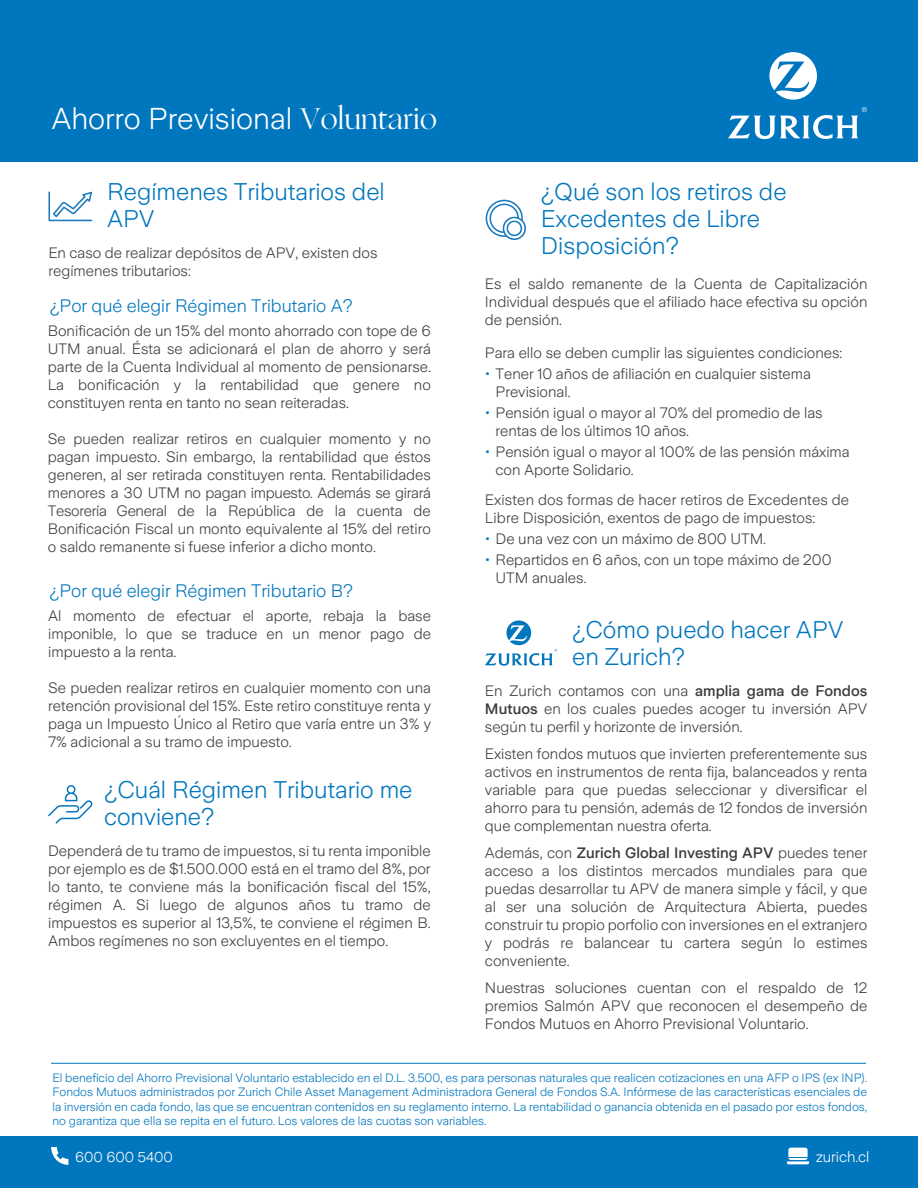
<style>
.page{position:relative;width:918px;height:1188px;background:#fff}
.page>*{position:absolute;margin:0;border:0;box-sizing:border-box;transform-origin:0 0}
.t1{font:300 30px "Zurich Sans";color:#fff}
.t2{font:300 24px/27px "Zurich Sans";color:#0076be}
.t3{font:300 18px "Zurich Sans";color:#0076be}
.t4{font:300 15px/18px "Zurich Sans";color:#3b3e40;text-align:justify}
.t5{font:300 15px "Zurich Sans";color:#fff}
.t6{font:300 14.25px "Zurich Sans";color:#fff}
.t7{font:300 12px/14.4px "Zurich Sans";color:#0076be;text-align:justify}
.s1{font-family:"Ogg";font-weight:400}
.s2{color:#0076be}
.s3{font-weight:500}
</style>
<div class="page">
<div style="left:0;top:0;width:918px;height:162px;background:#0076be"></div>
<hr style="left:51px;top:1063px;width:815px;height:1px;background:#0076be">
<svg style="left:485px;top:620px;width:72px;height:46px"></svg>
<svg style="left:48px;top:785px;width:45px;height:39px"></svg>
<svg style="left:486px;top:200px;width:40px;height:40px"></svg>
<svg style="left:48px;top:192px;width:44px;height:29px"></svg>
<div style="left:0;top:1137px;width:918px;height:51px;background:#0076be"></div>
<svg style="left:51px;top:1147px;width:17px;height:18px"></svg>
<div style="left:788px;top:1148px;width:20px;height:12px;background:#fff;border-radius:2px"></div>
<svg style="left:787px;top:1157px;width:22px;height:7px"></svg>
<svg style="left:769px;top:52px;width:48px;height:48px"></svg>
<svg style="left:728px;top:107px;width:139px;height:32px"></svg>
<h1 class="t1" style="left:51px;top:103px;width:387px">Ahorro Previsional <span class="s1">Voluntario</span></h1>
<h2 class="t2" style="left:107px;top:179px;width:279px">Regímenes Tributarios del<br>APV</h2>
<p class="t4" style="left:48px;top:244px;width:331px">En caso de realizar depósitos de APV, existen dos regímenes tributarios:</p>
<p class="t3" style="left:50px;top:296px;width:305px">¿Por qué elegir Régimen Tributario A?</p>
<p class="t4" style="left:48px;top:322px;width:385px">Bonificación de un 15% del monto ahorrado con tope de 6<br>UTM anual. Ésta se adicionará el plan de ahorro y será parte de la Cuenta Individual al momento de pensionarse.<br>La bonificación y la rentabilidad que genere no constituyen renta en tanto no sean reiteradas.</p>
<p class="t4" style="left:48px;top:430px;width:385px">Se pueden realizar retiros en cualquier momento y no pagan impuesto. Sin embargo, la rentabilidad que éstos generen, al ser retirada constituyen renta. Rentabilidades menores a 30 UTM no pagan impuesto. Además se girará Tesorería General de la República de la cuenta de Bonificación Fiscal un monto equivalente al 15% del retiro o saldo remanente si fuese inferior a dicho monto.</p>
<p class="t3" style="left:50px;top:581px;width:305px">¿Por qué elegir Régimen Tributario B?</p>
<p class="t4" style="left:48px;top:607px;width:384px">Al momento de efectuar el aporte, rebaja la base imponible, lo que se traduce en un menor pago de impuesto a la renta.</p>
<p class="t4" style="left:48px;top:679px;width:384px">Se pueden realizar retiros en cualquier momento con una retención provisional del 15%. Este retiro constituye renta y paga un Impuesto Único al Retiro que varía entre un 3% y 7% adicional a su tramo de impuesto.</p>
<h2 class="t2" style="left:104px;top:777px;width:310px">¿Cuál Régimen Tributario me conviene?</h2>
<p class="t4" style="left:48px;top:842px;width:384px">Dependerá de tu tramo de impuestos, si tu renta imponible por ejemplo es de $1.500.000 está en el tramo del 8%, por lo tanto, te conviene más la bonificación fiscal del 15%, régimen A. Si luego de algunos años tu tramo de impuestos es superior al 13,5%, te conviene el régimen B.<br>Ambos regímenes no son excluyentes en el tiempo.</p>
<h2 class="t2" style="left:541px;top:179px;width:247px">¿Qué son los retiros de<br>Excedentes de Libre<br>Disposición?</h2>
<p class="t4" style="left:485px;top:275px;width:384px">Es el saldo remanente de la Cuenta de Capitalización Individual después que el afiliado hace efectiva su opción de pensión.</p>
<p class="t4" style="left:485px;top:344px;width:359px">Para ello se deben cumplir las siguientes condiciones:</p>
<p class="t4" style="left:496px;top:365px;width:317px;text-indent:-11px"><span class="s2">•</span> Tener 10 años de afiliación en cualquier sistema<br>Previsional.</p>
<p class="t4" style="left:496px;top:404px;width:329px;text-indent:-11px"><span class="s2">•</span> Pensión igual o mayor al 70% del promedio de las rentas de los últimos 10 años.</p>
<p class="t4" style="left:496px;top:443px;width:356px;text-indent:-11px"><span class="s2">•</span> Pensión igual o mayor al 100% de las pensión máxima con Aporte Solidario.</p>
<p class="t4" style="left:485px;top:492px;width:366px">Existen dos formas de hacer retiros de Excedentes de<br>Libre Disposición, exentos de pago de impuestos:</p>
<p class="t4" style="left:485px;top:531px;width:283px"><span class="s2">•</span> De una vez con un máximo de 800 UTM.</p>
<p class="t4" style="left:496px;top:552px;width:337px;text-indent:-11px"><span class="s2">•</span> Repartidos en 6 años, con un tope máximo de 200<br>UTM anuales.</p>
<h2 class="t2" style="left:572px;top:616px;width:273px">¿Cómo puedo hacer APV en Zurich?</h2>
<p class="t4" style="left:485px;top:682px;width:384px">En Zurich contamos con una <span class="s3">amplia gama de Fondos Mutuos</span> en los cuales puedes acoger tu inversión APV según tu perfil y horizonte de inversión.</p>
<p class="t4" style="left:485px;top:745px;width:384px">Existen fondos mutuos que invierten preferentemente sus activos en instrumentos de renta fija, balanceados y renta variable para que puedas seleccionar y diversificar el ahorro para tu pensión, además de 12 fondos de inversión que complementan nuestra oferta.</p>
<p class="t4" style="left:485px;top:844px;width:384px">Además, con <span class="s3">Zurich Global Investing APV</span> puedes tener acceso a los distintos mercados mundiales para que puedas desarrollar tu APV de manera simple y fácil, y que al ser una solución de Arquitectura Abierta, puedes construir tu propio porfolio con inversiones en el extranjero y podrás re balancear tu cartera según lo estimes conveniente.</p>
<p class="t4" style="left:485px;top:979px;width:384px">Nuestras soluciones cuentan con el respaldo de 12 premios Salmón APV que reconocen el desempeño de Fondos Mutuos en Ahorro Previsional Voluntario.</p>
<p class="t7" style="left:53px;top:1071px;width:816px">El beneficio del Ahorro Previsional Voluntario establecido en el D.L. 3.500, es para personas naturales que realicen cotizaciones en una AFP o IPS (ex INP).<br>Fondos Mutuos administrados por Zurich Chile Asset Management Administradora General de Fondos S.A. Infórmese de las características esenciales de la inversión en cada fondo, las que se encuentran contenidos en su reglamento interno. La rentabilidad o ganancia obtenida en el pasado por estos fondos, no garantiza que ella se repita en el futuro. Los valores de las cuotas son variables.</p>
<p class="t6" style="left:75px;top:1150px;width:99px">600 600 5400</p>
<p class="t5" style="left:816px;top:1149px;width:55px">zurich.cl<span class="s2">h</span></p>
</div>
